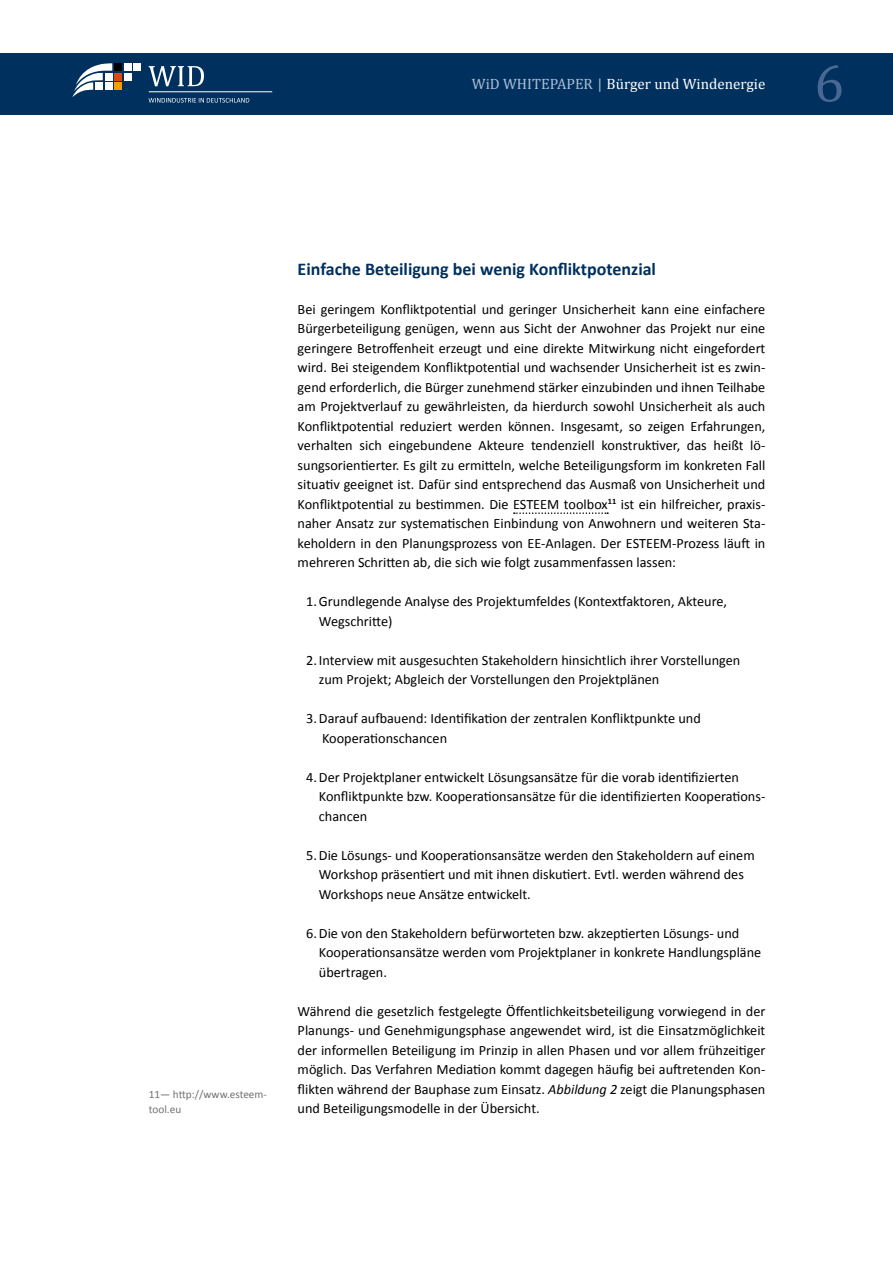
<style>
.page{position:relative;width:893px;height:1263px;background:#fff}
.page>*{position:absolute;margin:0;border:0;box-sizing:border-box;transform-origin:0 0}
.t1{font:54px "Cambria";color:#486792}
.t2{font:700 18px "Calibri";color:#00305e}
.t3{font:15px "Cambria";color:#fff}
.t4{font:14.25px/19.5px "Calibri";color:#000}
.t5{font:11.25px/15px "Calibri";color:#707172}
.s1{color:#afbfd7}
.s2{font-family:"Calibri";color:#afbfd7}
.s3{font-style:italic}
</style>
<div class="page">
<div style="left:0;top:53px;width:893px;height:61px;background:#00305e"></div>
<div style="left:115px;top:63px;width:7px;height:8px;background:#000"></div>
<div style="left:124px;top:63px;width:7px;height:8px;background:#fff"></div>
<div style="left:134px;top:63px;width:7px;height:8px;background:#fff"></div>
<div style="left:115px;top:73px;width:7px;height:7px;background:#d64c13"></div>
<div style="left:124px;top:73px;width:7px;height:7px;background:#fff"></div>
<div style="left:115px;top:83px;width:7px;height:7px;background:#f49e00"></div>
<svg style="left:72px;top:63px;width:40px;height:34px"></svg>
<svg style="left:149px;top:66px;width:55px;height:20px"></svg>
<svg style="left:149px;top:98px;width:100px;height:5px"></svg>
<hr style="left:149px;top:92px;width:123px;height:1px;background:#fff">
<svg style="left:514px;top:512px;width:94px;height:2px"></svg>
<p class="t3" style="left:472px;top:76px;width:295px"><span class="s1">WiD WHITEPAPER</span> <span class="s2">|</span> Bürger und Windenergie</p>
<h1 class="t1" style="left:814px;top:51px;width:31px">6</h1>
<p class="t5" style="left:149px;top:1087px;width:120px">11— http://www.esteem&shy;tool.eu</p>
<p class="t2" style="left:298px;top:257px;width:360px">Einfache Beteiligung bei wenig Konfliktpotenzial</p>
<p class="t4" style="left:298px;top:299px;width:469px;text-align:justify">Bei geringem Konfliktpotential und geringer Unsicherheit kann eine einfachere Bürgerbeteiligung genügen, wenn aus Sicht der Anwohner das Projekt nur eine geringere Betroffenheit erzeugt und eine direkte Mitwirkung nicht eingefordert wird. Bei steigendem Konfliktpotential und wachsender Unsicherheit ist es zwin&shy;gend erforderlich, die Bürger zunehmend stärker einzubinden und ihnen Teilhabe am Projektverlauf zu gewährleisten, da hierdurch sowohl Unsicherheit als auch Konfliktpotential reduziert werden können. Insgesamt, so zeigen Erfahrungen, verhalten sich eingebundene Akteure tendenziell konstruktiver, das heißt lö&shy;sungsorientierter. Es gilt zu ermitteln, welche Beteiligungsform im konkreten Fall situativ geeignet ist. Dafür sind entsprechend das Ausmaß von Unsicherheit und Konfliktpotential zu bestimmen. Die ESTEEM toolbox<sup>11</sup> ist ein hilfreicher, praxis&shy;naher Ansatz zur systematischen Einbindung von Anwohnern und weiteren Sta&shy;keholdern in den Planungsprozess von EE-Anlagen. Der ESTEEM-Prozess läuft in mehreren Schritten ab, die sich wie folgt zusammenfassen lassen:</p>
<p class="t4" style="left:319px;top:592px;width:410px;text-indent:-13px">1.Grundlegende Analyse des Projektumfeldes (Kontextfaktoren, Akteure,<br>Wegschritte)</p>
<p class="t4" style="left:319px;top:650px;width:423px;text-indent:-13px">2. Interview mit ausgesuchten Stakeholdern hinsichtlich ihrer Vorstellungen zum Projekt; Abgleich der Vorstellungen den Projektplänen</p>
<p class="t4" style="left:322px;top:709px;width:380px;text-indent:-16px">3.Darauf aufbauend: Identifikation der zentralen Konfliktpunkte und<br>Kooperationschancen</p>
<p class="t4" style="left:319px;top:767px;width:448px;text-indent:-13px">4.Der Projektplaner entwickelt Lösungsansätze für die vorab identifizierten<br>Konfliktpunkte bzw. Kooperationsansätze für die identifizierten Kooperations&shy;chancen</p>
<p class="t4" style="left:319px;top:845px;width:437px;text-indent:-13px">5.Die Lösungs- und Kooperationsansätze werden den Stakeholdern auf einem<br>Workshop präsentiert und mit ihnen diskutiert. Evtl. werden während des<br>Workshops neue Ansätze entwickelt.</p>
<p class="t4" style="left:319px;top:923px;width:444px;text-indent:-13px">6.Die von den Stakeholdern befürworteten bzw. akzeptierten Lösungs- und<br>Kooperationsansätze werden vom Projektplaner in konkrete Handlungspläne übertragen.</p>
<p class="t4" style="left:298px;top:1001px;width:469px;text-align:justify">Während die gesetzlich festgelegte Öffentlichkeitsbeteiligung vorwiegend in der Planungs- und Genehmigungsphase angewendet wird, ist die Einsatzmöglichkeit der informellen Beteiligung im Prinzip in allen Phasen und vor allem frühzeitiger möglich. Das Verfahren Mediation kommt dagegen häufig bei auftretenden Kon&shy;flikten während der Bauphase zum Einsatz. <span class="s3">Abbildung 2</span> zeigt die Planungsphasen und Beteiligungsmodelle in der Übersicht.</p>
</div>
